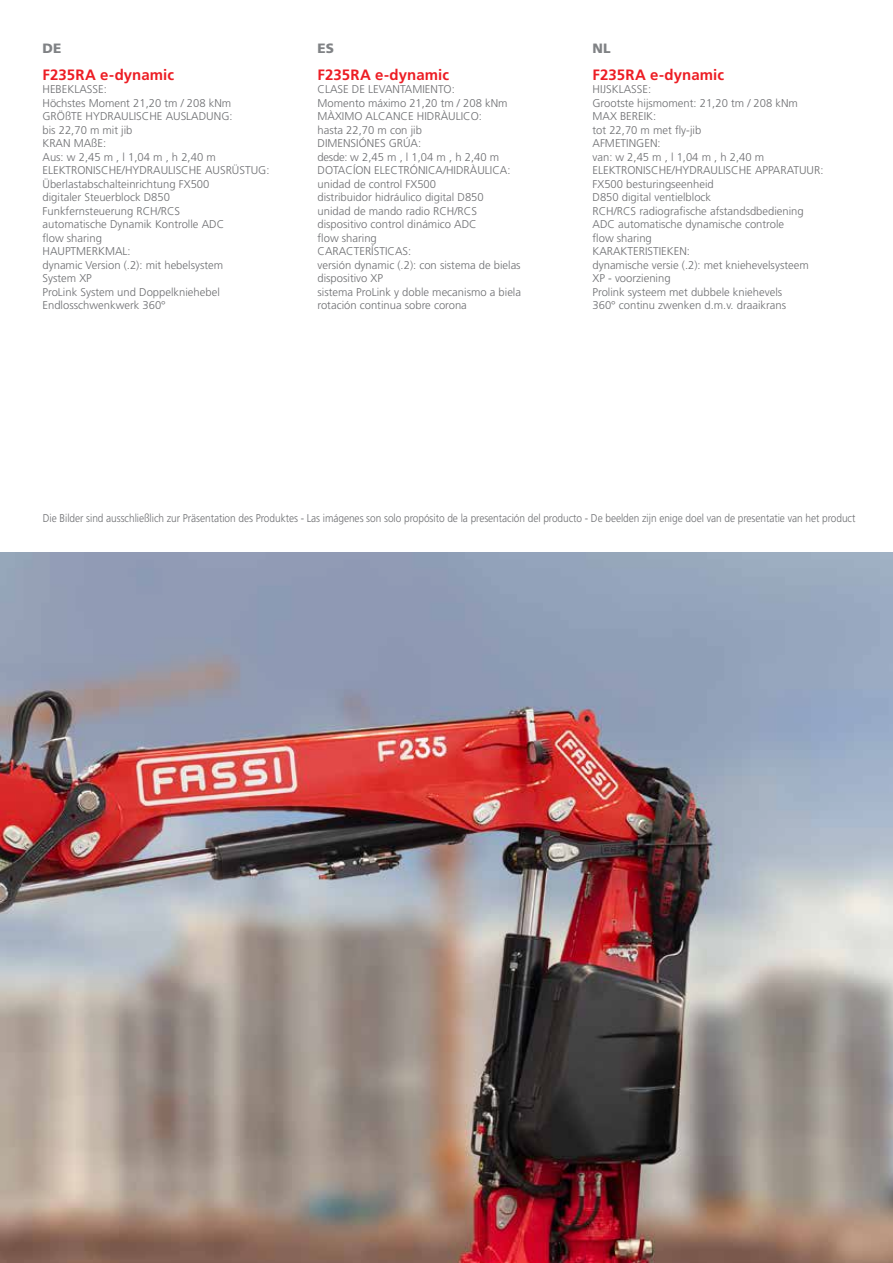
<style>
.page{position:relative;width:893px;height:1263px;background:#fff}
.page>*{position:absolute;margin:0;border:0;box-sizing:border-box;transform-origin:0 0}
.t1{font:700 15px "Frutiger";letter-spacing:.005em;color:#ed1d24}
.t2{font:900 13.5px "Frutiger";color:#808285}
.t3{font:300 11.25px/13.5px "Frutiger";color:#6d6e71}
.t4{font:300 11.25px "Frutiger";color:#6d6e71;scale:.9 1}
</style>
<div class="page">
<img style="left:0;top:553px;width:893px;height:710px">
<p class="t2" style="left:43px;top:40px;width:20px">DE</p>
<h1 class="t1" style="left:43px;top:66px;width:133px">F235RA e-dynamic</h1>
<p class="t3" style="left:43px;top:83px;width:228px">HEBEKLASSE:<br>Höchstes Moment 21,20 tm / 208 kNm<br>GRÖßTE HYDRAULISCHE AUSLADUNG:<br>bis 22,70 m mit jib<br>KRAN MAßE:<br>Aus: w 2,45 m , l 1,04 m , h 2,40 m<br>ELEKTRONISCHE/HYDRAULISCHE AUSRÜSTUG:<br>Überlastabschalteinrichtung FX500<br>digitaler Steuerblock D850<br>Funkfernsteuerung RCH/RCS<br>automatische Dynamik Kontrolle ADC<br>flow sharing<br>HAUPTMERKMAL:<br>dynamic Version (.2): mit hebelsystem<br>System XP<br>ProLink System und Doppelkniehebel<br>Endlosschwenkwerk 360°</p>
<p class="t2" style="left:317px;top:40px;width:18px">ES</p>
<h1 class="t1" style="left:317px;top:66px;width:133px">F235RA e-dynamic</h1>
<p class="t3" style="left:317px;top:83px;width:205px">CLASE DE LEVANTAMIENTO:<br>Momento máximo 21,20 tm / 208 kNm<br>MÀXIMO ALCANCE HIDRÀULICO:<br>hasta 22,70 m con jib<br>DIMENSIÓNES GRÚA:<br>desde: w 2,45 m , l 1,04 m , h 2,40 m<br>DOTACÍON ELECTRÓNICA/HIDRÀULICA: unidad de control FX500<br>distribuidor hidráulico digital D850<br>unidad de mando radio RCH/RCS dispositivo control dinámico ADC<br>flow sharing<br>CARACTERÍSTICAS:<br>versión dynamic (.2): con sistema de bielas dispositivo XP<br>sistema ProLink y doble mecanismo a biela rotación continua sobre corona</p>
<p class="t2" style="left:592px;top:40px;width:20px">NL</p>
<h1 class="t1" style="left:592px;top:66px;width:133px">F235RA e-dynamic</h1>
<p class="t3" style="left:592px;top:83px;width:232px">HIJSKLASSE:<br>Grootste hijsmoment: 21,20 tm / 208 kNm<br>MAX BEREIK:<br>tot 22,70 m met fly-jib<br>AFMETINGEN:<br>van: w 2,45 m , l 1,04 m , h 2,40 m<br>ELEKTRONISCHE/HYDRAULISCHE APPARATUUR:<br>FX500 besturingseenheid<br>D850 digital ventielblock<br>RCH/RCS radiografische afstandsdbediening<br>ADC automatische dynamische controle<br>flow sharing<br>KARAKTERISTIEKEN:<br>dynamische versie (.2): met kniehevelsysteem<br>XP - voorziening<br>Prolink systeem met dubbele kniehevels<br>360° continu zwenken d.m.v. draaikrans</p>
<p class="t4" style="left:43px;top:512px;width:904px">Die Bilder sind ausschließlich zur Präsentation des Produktes - Las imágenes son solo propósito de la presentación del producto - De beelden zijn enige doel van de presentatie van het product</p>
</div>
